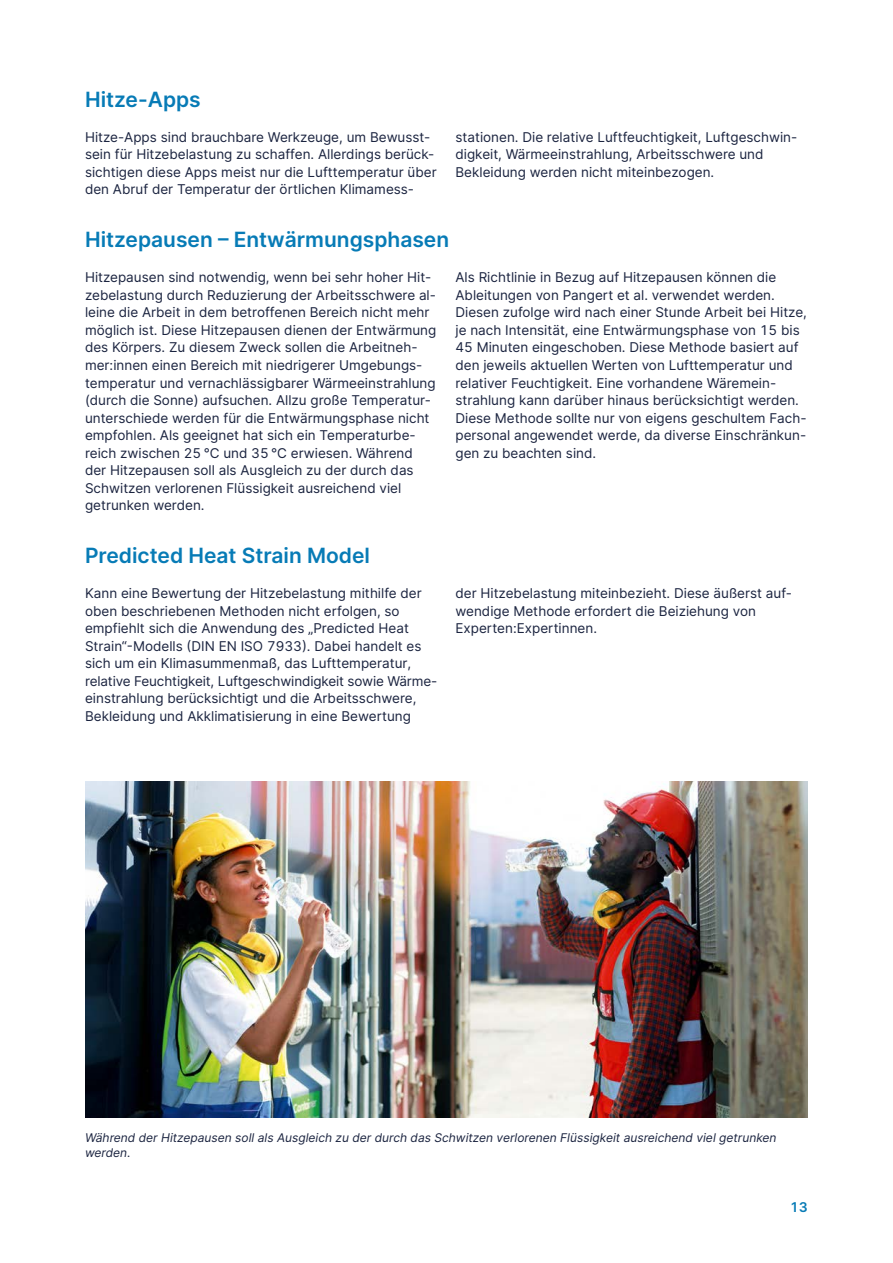
<style>
.page{position:relative;width:893px;height:1263px;background:#fff}
.page>*{position:absolute;margin:0;border:0;box-sizing:border-box;transform-origin:0 0}
.H2a{font:600 21px "Inter";color:#077bb6}
.fließtext{font:13.5px/17.5px "Inter";color:#1b2440}
.t1{font:600 13.5px "Inter";color:#077bb6}
.t2{font:italic 12px/15.6px "Inter";color:#1b2440}
</style>
<div class="page">
<img style="left:85px;top:781px;width:723px;height:336px">
<h2 class="H2a" style="left:85px;top:83px;width:117px">Hitze-Apps</h2>
<p class="fließtext" style="left:85px;top:128px;width:353px">Hitze-Apps sind brauchbare Werkzeuge, um Bewusst&shy;sein für Hitzebelastung zu schaffen. Allerdings berück&shy;sichtigen diese Apps meist nur die Lufttemperatur über den Abruf der Temperatur der örtlichen Klimamess-</p>
<p class="fließtext" style="left:455px;top:128px;width:343px">stationen. Die relative Luftfeuchtigkeit, Luftgeschwin&shy;digkeit, Wärmeeinstrahlung, Arbeitsschwere und<br>Bekleidung werden nicht miteinbezogen.</p>
<h2 class="H2a" style="left:85px;top:224px;width:366px">Hitzepausen – Entwärmungsphasen</h2>
<p class="fließtext" style="left:85px;top:268px;width:353px">Hitzepausen sind notwendig, wenn bei sehr hoher Hit&shy;zebelastung durch Reduzierung der Arbeitsschwere al&shy;leine die Arbeit in dem betroffenen Bereich nicht mehr möglich ist. Diese Hitzepausen dienen der Entwärmung des Körpers. Zu diesem Zweck sollen die Arbeitneh&shy;mer:innen einen Bereich mit niedrigerer Umgebungs&shy;temperatur und vernachlässigbarer Wärmeeinstrahlung (durch die Sonne) aufsuchen. Allzu große Temperatur&shy;unterschiede werden für die Entwärmungsphase nicht empfohlen. Als geeignet hat sich ein Temperaturbe&shy;reich zwischen 25 °C und 35 °C erwiesen. Während der Hitzepausen soll als Ausgleich zu der durch das Schwitzen verlorenen Flüssigkeit ausreichend viel getrunken werden.</p>
<p class="fließtext" style="left:455px;top:268px;width:353px">Als Richtlinie in Bezug auf Hitzepausen können die Ableitungen von Pangert et al. verwendet werden.<br>Diesen zufolge wird nach einer Stunde Arbeit bei Hitze, je nach Intensität, eine Entwärmungsphase von 15 bis 45 Minuten eingeschoben. Diese Methode basiert auf den jeweils aktuellen Werten von Lufttemperatur und relativer Feuchtigkeit. Eine vorhandene Wäremein&shy;strahlung kann darüber hinaus berücksichtigt werden.<br>Diese Methode sollte nur von eigens geschultem Fach&shy;personal angewendet werde, da diverse Einschränkun&shy;gen zu beachten sind.</p>
<h2 class="H2a" style="left:85px;top:540px;width:286px">Predicted Heat Strain Model</h2>
<p class="fließtext" style="left:85px;top:584px;width:352px">Kann eine Bewertung der Hitzebelastung mithilfe der oben beschriebenen Methoden nicht erfolgen, so empfiehlt sich die Anwendung des „Predicted Heat Strain“-Modells (DIN EN ISO 7933). Dabei handelt es sich um ein Klimasummenmaß, das Lufttemperatur, relative Feuchtigkeit, Luftgeschwindigkeit sowie Wärme&shy;einstrahlung berücksichtigt und die Arbeitsschwere, Bekleidung und Akklimatisierung in eine Bewertung</p>
<p class="fließtext" style="left:455px;top:584px;width:338px">der Hitzebelastung miteinbezieht. Diese äußerst auf&shy;wendige Methode erfordert die Beiziehung von<br>Experten:Expertinnen.</p>
<p class="t2" style="left:85px;top:1129px;width:693px">Während der Hitzepausen soll als Ausgleich zu der durch das Schwitzen verlorenen Flüssigkeit ausreichend viel getrunken werden.</p>
<p class="t1" style="left:790px;top:1197px;width:20px">13</p>
</div>
